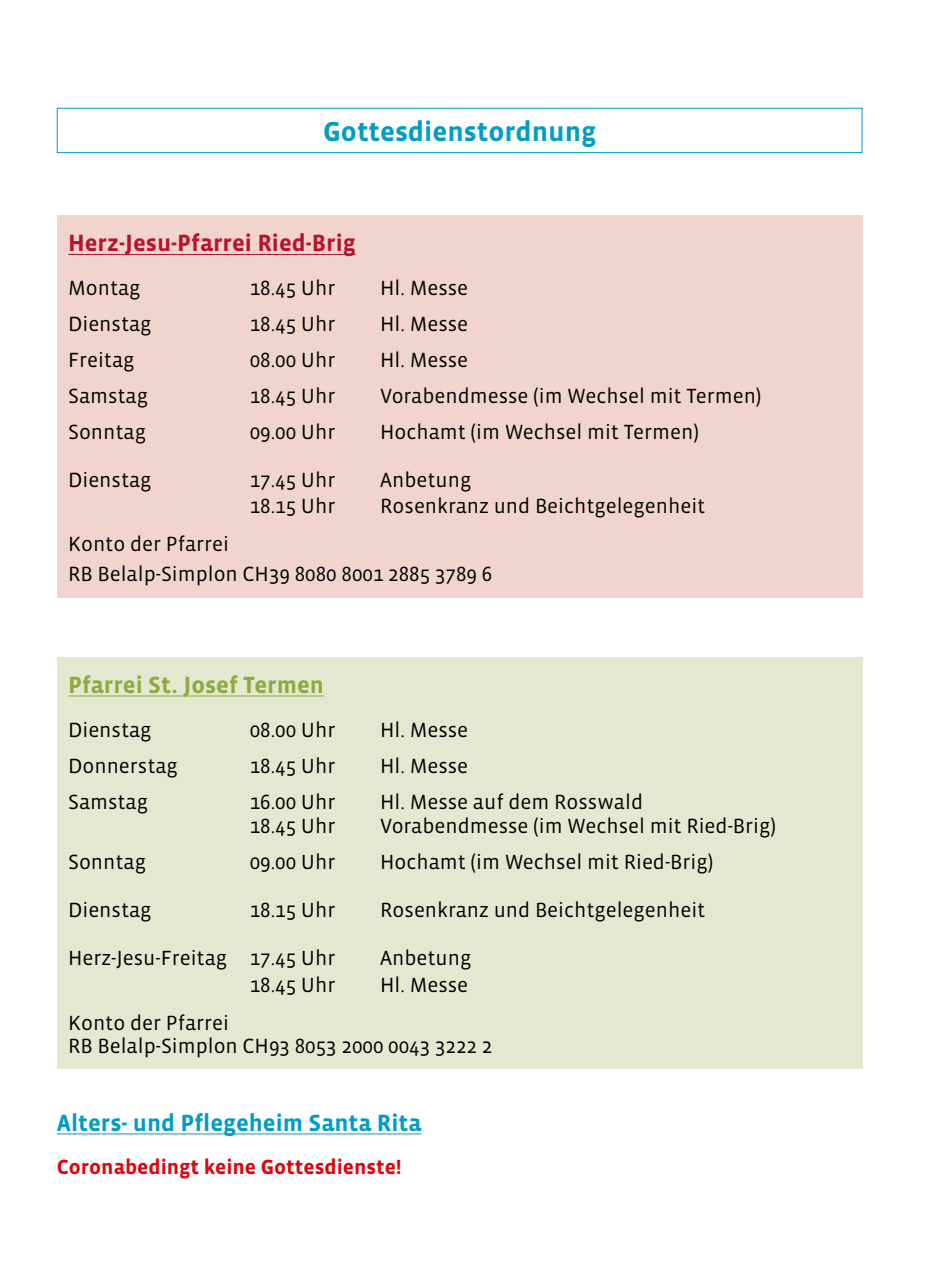
<style>
.page{position:relative;width:942px;height:1276px;background:#fff}
.page>*{position:absolute;margin:0;border:0;box-sizing:border-box;transform-origin:0 0}
.t1{font:700 28px "Vista Sans";color:#009cc4}
.t2{font:700 24px "Vista Sans";color:#009cc4}
.t3{font:700 24px "Vista Sans";color:#b7142c}
.t4{font:700 24px "Vista Sans";color:#8daa3f}
.t5{font:21px/30px "Vista Sans";color:#000}
.t6{font:700 21px "Vista Sans";color:#e3000b}
</style>
<div class="page">
<hr style="left:57px;top:1133px;width:364px;height:1px;background:#009cc4">
<div style="left:57px;top:215px;width:805px;height:383px;background:#f0d4cd"></div>
<hr style="left:68px;top:254px;width:287px;height:1px;background:#b7142c">
<div style="left:57px;top:658px;width:805px;height:411px;background:#e4e8d1"></div>
<hr style="left:68px;top:695px;width:256px;height:1px;background:#8daa3f">
<div style="left:57px;top:108px;width:805px;height:45px;border:1px solid #009cc4"></div>
<h1 class="t1" style="left:323px;top:118px;width:274px">Gottesdienstordnung</h1>
<p class="t3" style="left:68px;top:231px;width:289px">Herz-Jesu-Pfarrei Ried-Brig</p>
<p class="t5" style="left:68px;top:274px;width:74px">Montag</p>
<p class="t5" style="left:249px;top:274px;width:87px">18.45 Uhr</p>
<p class="t5" style="left:380px;top:274px;width:89px">Hl. Messe</p>
<p class="t5" style="left:68px;top:310px;width:85px">Dienstag</p>
<p class="t5" style="left:249px;top:310px;width:87px">18.45 Uhr</p>
<p class="t5" style="left:380px;top:310px;width:89px">Hl. Messe</p>
<p class="t5" style="left:68px;top:346px;width:68px">Freitag</p>
<p class="t5" style="left:249px;top:346px;width:87px">08.00 Uhr</p>
<p class="t5" style="left:380px;top:346px;width:89px">Hl. Messe</p>
<p class="t5" style="left:68px;top:382px;width:81px">Samstag</p>
<p class="t5" style="left:249px;top:382px;width:87px">18.45 Uhr</p>
<p class="t5" style="left:380px;top:382px;width:382px">Vorabendmesse (im Wechsel mit Termen)</p>
<p class="t5" style="left:68px;top:418px;width:79px">Sonntag</p>
<p class="t5" style="left:249px;top:418px;width:87px">09.00 Uhr</p>
<p class="t5" style="left:380px;top:418px;width:320px">Hochamt (im Wechsel mit Termen)</p>
<p class="t5" style="left:68px;top:466px;width:85px">Dienstag</p>
<p class="t5" style="left:249px;top:466px;width:87px">17.45 Uhr</p>
<p class="t5" style="left:380px;top:466px;width:93px">Anbetung</p>
<p class="t5" style="left:249px;top:492px;width:87px">18.15 Uhr</p>
<p class="t5" style="left:380px;top:492px;width:326px">Rosenkranz und Beichtgelegenheit</p>
<p class="t5" style="left:68px;top:530px;width:425px">Konto der Pfarrei<br>RB Belalp-Simplon CH39 8080 8001 2885 3789 6</p>
<p class="t4" style="left:68px;top:672px;width:257px">Pfarrei St. Josef Termen</p>
<p class="t5" style="left:68px;top:715px;width:85px">Dienstag</p>
<p class="t5" style="left:249px;top:715px;width:87px">08.00 Uhr</p>
<p class="t5" style="left:380px;top:715px;width:89px">Hl. Messe</p>
<p class="t5" style="left:68px;top:751px;width:111px">Donnerstag</p>
<p class="t5" style="left:249px;top:751px;width:87px">18.45 Uhr</p>
<p class="t5" style="left:380px;top:751px;width:89px">Hl. Messe</p>
<p class="t5" style="left:68px;top:787px;width:81px">Samstag</p>
<p class="t5" style="left:249px;top:787px;width:87px">16.00 Uhr</p>
<p class="t5" style="left:380px;top:787px;width:264px">Hl. Messe auf dem Rosswald</p>
<p class="t5" style="left:249px;top:811px;width:87px">18.45 Uhr</p>
<p class="t5" style="left:380px;top:811px;width:397px">Vorabendmesse (im Wechsel mit Ried-Brig)</p>
<p class="t5" style="left:68px;top:847px;width:79px">Sonntag</p>
<p class="t5" style="left:249px;top:847px;width:87px">09.00 Uhr</p>
<p class="t5" style="left:380px;top:847px;width:334px">Hochamt (im Wechsel mit Ried-Brig)</p>
<p class="t5" style="left:68px;top:895px;width:85px">Dienstag</p>
<p class="t5" style="left:249px;top:895px;width:87px">18.15 Uhr</p>
<p class="t5" style="left:380px;top:895px;width:326px">Rosenkranz und Beichtgelegenheit</p>
<p class="t5" style="left:68px;top:943px;width:269px">Herz-Jesu-Freitag 17.45 Uhr</p>
<p class="t5" style="left:380px;top:943px;width:93px">Anbetung</p>
<p class="t5" style="left:249px;top:970px;width:87px">18.45 Uhr</p>
<p class="t5" style="left:380px;top:970px;width:89px">Hl. Messe</p>
<p class="t5" style="left:68px;top:1011px;width:425px;line-height:23px">Konto der Pfarrei<br>RB Belalp-Simplon CH93 8053 2000 0043 3222 2</p>
<p class="t2" style="left:57px;top:1110px;width:366px">Alters- und Pflegeheim Santa Rita</p>
<p class="t6" style="left:57px;top:1156px;width:346px">Coronabedingt keine Gottesdienste!</p>
</div>
